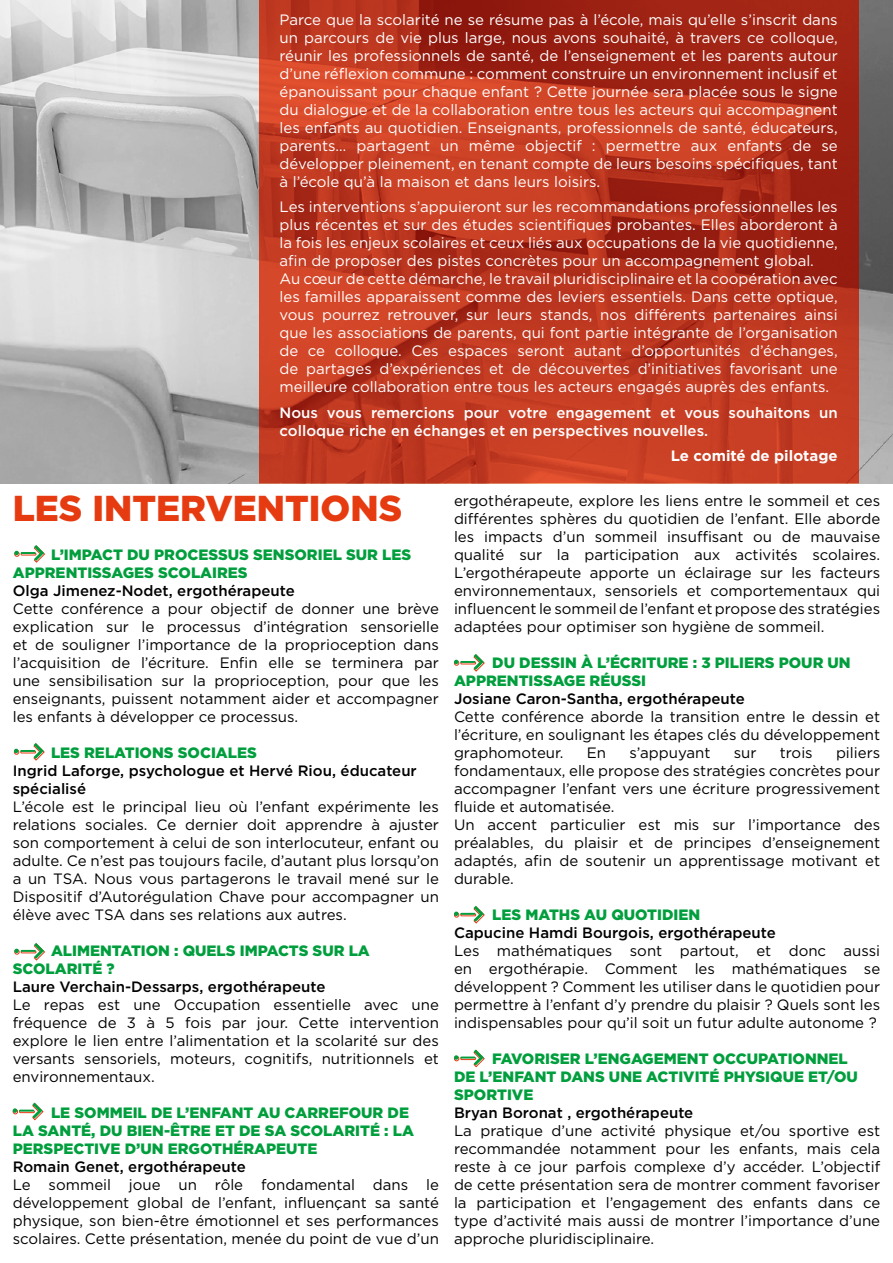
<style>
.page{position:relative;width:893px;height:1263px;background:#fff}
.page>*{position:absolute;margin:0;border:0;box-sizing:border-box;transform-origin:0 0}
.t1{font:900 36px "Gotham";color:#e63b11}
.t2{font:15px/18px "Gotham";color:#000;text-align:justify}
.t3{font:15px/18px "Gotham";color:#fff;text-align:justify}
.t4{font:900 15px/18px "Gotham";color:#009e3d}
.t5{font:500 15px/18px "Gotham";color:#000}
.t6{font:500 15px/18px "Gotham";color:#fff}
.t7{font:700 15px "Gotham";color:#fff}
</style>
<div class="page">
<img style="left:0;top:0;width:893px;height:483px">
<svg style="left:259px;top:0;width:599px;height:483px;background:#ba351e"></svg>
<svg style="left:14px;top:545px;width:31px;height:18px"></svg>
<svg style="left:454px;top:654px;width:31px;height:18px"></svg>
<svg style="left:13px;top:1102px;width:31px;height:18px"></svg>
<svg style="left:454px;top:906px;width:31px;height:18px"></svg>
<svg style="left:454px;top:1049px;width:31px;height:18px"></svg>
<svg style="left:14px;top:743px;width:31px;height:18px"></svg>
<svg style="left:14px;top:943px;width:31px;height:18px"></svg>
<p class="t3" style="left:280px;top:10px;width:560px">Parce que la scolarité ne se résume pas à l’école, mais qu’elle s’inscrit dans un parcours de vie plus large, nous avons souhaité, à travers ce colloque, réunir les professionnels de santé, de l’enseignement et les parents autour d’une réflexion commune : comment construire un environnement inclusif et épanouissant pour chaque enfant ? Cette journée sera placée sous le signe du dialogue et de la collaboration entre tous les acteurs qui accompagnent les enfants au quotidien. Enseignants, professionnels de santé, éducateurs, parents… partagent un même objectif : permettre aux enfants de se développer pleinement, en tenant compte de leurs besoins spécifiques, tant à l’école qu’à la maison et dans leurs loisirs.</p>
<p class="t3" style="left:280px;top:198px;width:560px;text-align:left">Les interventions s’appuieront sur les recommandations professionnelles les plus récentes et sur des études scientifiques probantes. Elles aborderont à la fois les enjeux scolaires et ceux liés aux occupations de la vie quotidienne, afin de proposer des pistes concrètes pour un accompagnement global.<br>Au cœur de cette démarche, le travail pluridisciplinaire et la coopération avec les familles apparaissent comme des leviers essentiels. Dans cette optique, vous pourrez retrouver, sur leurs stands, nos différents partenaires ainsi que les associations de parents, qui font partie intégrante de l’organisation de ce colloque. Ces espaces seront autant d’opportunités d’échanges, de partages d’expériences et de découvertes d’initiatives favorisant une meilleure collaboration entre tous les acteurs engagés auprès des enfants.</p>
<p class="t6" style="left:280px;top:403px;width:560px">Nous vous remercions pour votre engagement et vous souhaitons un colloque riche en échanges et en perspectives nouvelles.</p>
<p class="t7" style="left:671px;top:446px;width:168px">Le comité de pilotage</p>
<p class="t2" style="left:454px;top:491px;width:428px">ergothérapeute, explore les liens entre le sommeil et ces différentes sphères du quotidien de l’enfant. Elle aborde les impacts d’un sommeil insuffisant ou de mauvaise qualité sur la participation aux activités scolaires.<br>L’ergothérapeute apporte un éclairage sur les facteurs environnementaux, sensoriels et comportementaux qui influencent le sommeil de l’enfant et propose des stratégies adaptées pour optimiser son hygiène de sommeil.</p>
<p class="t4" style="left:454px;top:653px;width:398px;text-indent:38px">DU DESSIN À L’ÉCRITURE : 3 PILIERS POUR UN<br>APPRENTISSAGE RÉUSSI</p>
<p class="t5" style="left:454px;top:689px;width:292px">Josiane Caron-Santha, ergothérapeute</p>
<p class="t2" style="left:454px;top:707px;width:428px">Cette conférence aborde la transition entre le dessin et l’écriture, en soulignant les étapes clés du développement graphomoteur.</p>
<h1 class="t1" style="left:13px;top:484px;width:391px">LES INTERVENTIONS</h1>
<p class="t4" style="left:13px;top:546px;width:400px;text-indent:38px">L’IMPACT DU PROCESSUS SENSORIEL SUR LES<br>APPRENTISSAGES SCOLAIRES</p>
<p class="t5" style="left:13px;top:582px;width:283px">Olga Jimenez-Nodet, ergothérapeute</p>
<p class="t2" style="left:13px;top:600px;width:428px">Cette conférence a pour objectif de donner une brève explication sur le processus d’intégration sensorielle et de souligner l’importance de la proprioception dans l’acquisition de l’écriture. Enfin elle se terminera par une sensibilisation sur la proprioception, pour que les enseignants, puissent notamment aider et accompagner les enfants à développer ce processus.</p>
<p class="t4" style="left:51px;top:744px;width:207px">LES RELATIONS SOCIALES</p>
<p class="t5" style="left:13px;top:762px;width:406px">Ingrid Laforge, psychologue et Hervé Riou, éducateur spécialisé</p>
<p class="t2" style="left:13px;top:798px;width:428px">L’école est le principal lieu où l’enfant expérimente les relations sociales. Ce dernier doit apprendre à ajuster son comportement à celui de son interlocuteur, enfant ou adulte. Ce n’est pas toujours facile, d’autant plus lorsqu’on a un TSA. Nous vous partagerons le travail mené sur le Dispositif d’Autorégulation Chave pour accompagner un élève avec TSA dans ses relations aux autres.</p>
<p class="t4" style="left:13px;top:942px;width:359px;text-indent:38px">ALIMENTATION : QUELS IMPACTS SUR LA<br>SCOLARITÉ ?</p>
<p class="t5" style="left:13px;top:978px;width:314px">Laure Verchain-Dessarps, ergothérapeute</p>
<p class="t2" style="left:13px;top:996px;width:428px">Le repas est une Occupation essentielle avec une fréquence de 3 à 5 fois par jour. Cette intervention explore le lien entre l’alimentation et la scolarité sur des versants sensoriels, moteurs, cognitifs, nutritionnels et environnementaux.</p>
<p class="t4" style="left:13px;top:1104px;width:403px;text-indent:38px">LE SOMMEIL DE L’ENFANT AU CARREFOUR DE<br>LA SANTÉ, DU BIEN-ÊTRE ET DE SA SCOLARITÉ : LA<br>PERSPECTIVE D’UN ERGOTHÉRAPEUTE</p>
<p class="t5" style="left:13px;top:1158px;width:235px">Romain Genet, ergothérapeute</p>
<p class="t2" style="left:13px;top:1176px;width:428px">Le sommeil joue un rôle fondamental dans le développement global de l’enfant, influençant sa santé physique, son bien-être émotionnel et ses performances scolaires. Cette présentation, menée du point de vue d’un</p>
<p class="t2" style="left:454px;top:743px;width:428px;text-align:left;text-indent:382px">piliers fondamentaux, elle propose des stratégies concrètes pour accompagner l’enfant vers une écriture progressivement fluide et automatisée.<br>Un accent particulier est mis sur l’importance des préalables, du plaisir et de principes d’enseignement adaptés, afin de soutenir un apprentissage motivant et durable.</p>
<p class="t4" style="left:492px;top:905px;width:209px">LES MATHS AU QUOTIDIEN</p>
<p class="t5" style="left:454px;top:923px;width:323px">Capucine Hamdi Bourgois, ergothérapeute</p>
<p class="t2" style="left:454px;top:941px;width:428px">Les mathématiques sont partout, et donc aussi en ergothérapie. Comment les mathématiques se développent ? Comment les utiliser dans le quotidien pour permettre à l’enfant d’y prendre du plaisir ? Quels sont les indispensables pour qu’il soit un futur adulte autonome ?</p>
<p class="t4" style="left:454px;top:1049px;width:405px;text-indent:38px">FAVORISER L’ENGAGEMENT OCCUPATIONNEL<br>DE L’ENFANT DANS UNE ACTIVITÉ PHYSIQUE ET/OU<br>SPORTIVE</p>
<p class="t5" style="left:454px;top:1103px;width:241px">Bryan Boronat , ergothérapeute</p>
<p class="t2" style="left:454px;top:1121px;width:428px">La pratique d’une activité physique et/ou sportive est recommandée notamment pour les enfants, mais cela reste à ce jour parfois complexe d’y accéder. L’objectif de cette présentation sera de montrer comment favoriser la participation et l’engagement des enfants dans ce type d’activité mais aussi de montrer l’importance d’une approche pluridisciplinaire.</p>
<p class="t2" style="left:587px;top:743px;width:21px">En</p>
<p class="t2" style="left:629px;top:743px;width:83px">s’appuyant</p>
<p class="t2" style="left:734px;top:743px;width:24px">sur</p>
<p class="t2" style="left:780px;top:743px;width:34px">trois</p>
</div>
